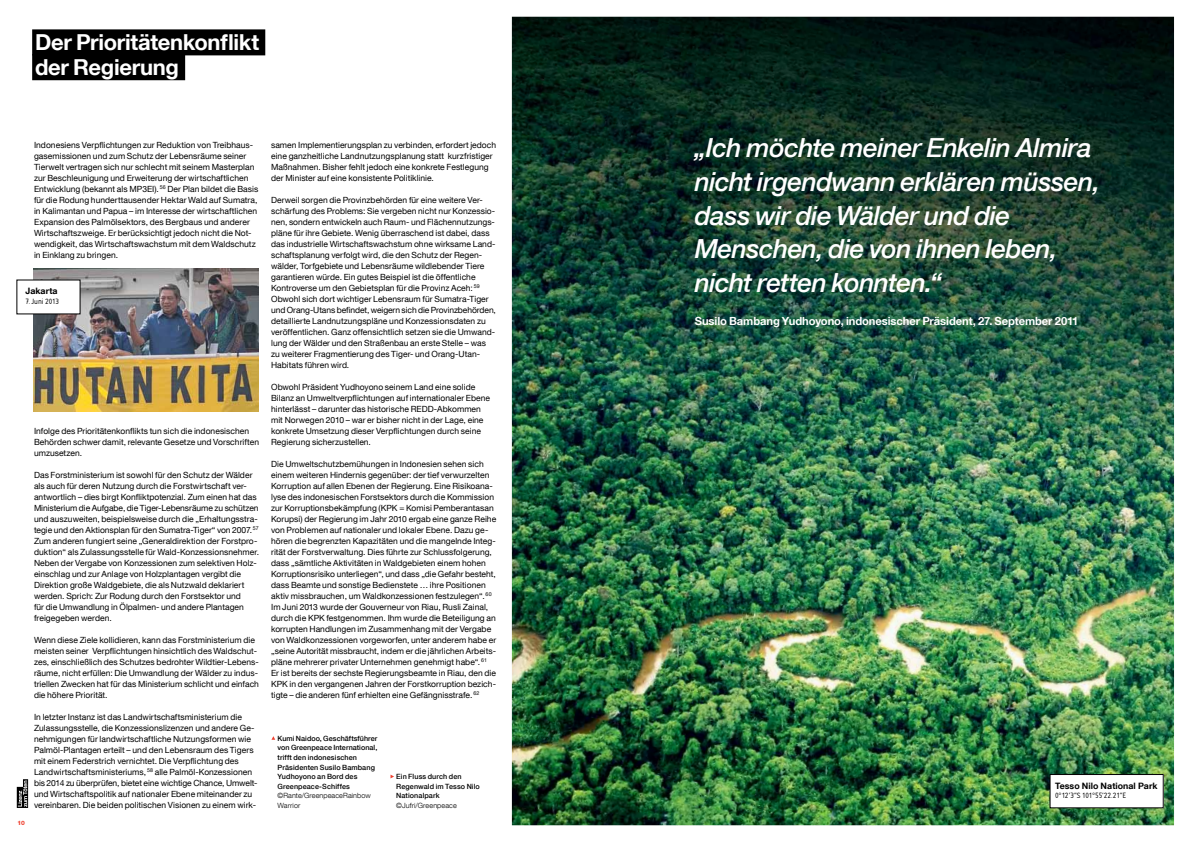
<style>
.page{position:relative;width:1191px;height:842px;background:#fff}
.page>*{position:absolute;margin:0;border:0;box-sizing:border-box;transform-origin:0 0}
.t1{font:italic 500 26.3px/33.6px "Helvetica Neue LT Com";letter-spacing:-.02em;color:#fff}
.t2{font:700 22px/24.8px "Helvetica Neue LT Com";letter-spacing:-.015em;color:#fff}
.t3{font:700 11.2px "Helvetica Neue LT Com";letter-spacing:-.005em;color:#fff}
.t4{font:700 8.8px "Helvetica Neue LT Com";letter-spacing:.005em;color:#000}
.t5{font:8.5px/11px "Helvetica Neue LT Com";letter-spacing:.005em;color:#000}
.t6{font:8px "Isonorm BEFOP";letter-spacing:-.005em;color:#000}
.t7{font:500 7.2px/9.6px "Helvetica Neue LT Com";letter-spacing:.01em;color:#000}
.t8{font:300 7.2px/9.6px "Helvetica Neue LT Com";letter-spacing:.015em;color:#000}
.t9{font:800 6px "Helvetica Neue";color:#ef4130}
</style>
<div class="page">
<svg style="left:17px;top:779px;width:11px;height:29px"></svg>
<div style="left:32px;top:29px;width:233px;height:26px;background:#000"></div>
<div style="left:32px;top:54px;width:153px;height:26px;background:#000"></div>
<img style="left:512px;top:17px;width:662px;height:808px">
<div style="left:1050px;top:774px;width:113px;height:34px;background:#fff"></div>
<div style="left:1050px;top:774px;width:113px;height:34px;border:1px solid #000"></div>
<img style="left:33px;top:269px;width:226px;height:143px">
<div style="left:17px;top:280px;width:63px;height:34px;background:#fff"></div>
<svg style="left:271px;top:736px;width:5px;height:4px"></svg>
<svg style="left:390px;top:774px;width:4px;height:5px"></svg>
<h2 class="t2" style="left:35px;top:29px;width:226px">Der Prioritätenkonflikt der Regierung</h2>
<p class="t5" style="left:34px;top:139px;width:226px">Indonesiens Verpflichtungen zur Reduktion von Treibhaus&shy;gasemissionen und zum Schutz der Lebensräume seiner Tierwelt vertragen sich nur schlecht mit seinem Masterplan zur Beschleunigung und Erweiterung der wirtschaftlichen Entwicklung (bekannt als MP3EI). <sup>56</sup> Der Plan bildet die Basis für die Rodung hunderttausender Hektar Wald auf Sumatra, in Kalimantan und Papua – im Interesse der wirtschaftlichen Expansion des Palmölsektors, des Bergbaus und anderer Wirtschaftszweige. Er berücksichtigt jedoch nicht die Not&shy;wendigkeit, das Wirtschaftswachstum mit dem Waldschutz in Einklang zu bringen.</p>
<p class="t4" style="left:26px;top:286px;width:34px">Jakarta</p>
<p class="t6" style="left:26px;top:297px;width:35px">7. Juni 2013</p>
<p class="t9" style="left:17px;top:819px;width:9px">10</p>
<p class="t5" style="left:34px;top:425px;width:227px">Infolge des Prioritätenkonflikts tun sich die indonesischen<br>Behörden schwer damit, relevante Gesetze und Vorschriften umzusetzen.</p>
<p class="t5" style="left:34px;top:469px;width:227px">Das Forstministerium ist sowohl für den Schutz der Wälder als auch für deren Nutzung durch die Forstwirtschaft ver&shy;antwortlich – dies birgt Konfliktpotenzial. Zum einen hat das Ministerium die Aufgabe, die Tiger-Lebensräume zu schützen und auszuweiten, beispielsweise durch die „Erhaltungsstra&shy;tegie und den Aktionsplan für den Sumatra-Tiger“ von 2007. <sup>57<br></sup>Zum anderen fungiert seine „Generaldirektion der Forstpro&shy;duktion“ als Zulassungsstelle für Wald-Konzessionsnehmer.<br>Neben der Vergabe von Konzessionen zum selektiven Holz&shy;einschlag und zur Anlage von Holzplantagen vergibt die Direktion große Waldgebiete, die als Nutzwald deklariert werden. Sprich: Zur Rodung durch den Forstsektor und<br>für die Umwandlung in Ölpalmen- und andere Plantagen freigegeben werden.</p>
<p class="t5" style="left:34px;top:634px;width:226px">Wenn diese Ziele kollidieren, kann das Forstministerium die meisten seiner Verpflichtungen hinsichtlich des Waldschut&shy;zes, einschließlich des Schutzes bedrohter Wildtier-Lebens&shy;räume, nicht erfüllen: Die Umwandlung der Wälder zu indus&shy;triellen Zwecken hat für das Ministerium schlicht und einfach die höhere Priorität.</p>
<p class="t5" style="left:34px;top:711px;width:225px">In letzter Instanz ist das Landwirtschaftsministerium die Zulassungsstelle, die Konzessionslizenzen und andere Ge&shy;nehmigungen für landwirtschaftliche Nutzungsformen wie Palmöl-Plantagen erteilt – und den Lebensraum des Tigers mit einem Federstrich vernichtet. Die Verpflichtung des Landwirtschaftsministeriums, <sup>58</sup> alle Palmöl-Konzessionen bis 2014 zu überprüfen, bietet eine wichtige Chance, Umwelt&shy;und Wirtschaftspolitik auf nationaler Ebene miteinander zu vereinbaren. Die beiden politischen Visionen zu einem wirk-</p>
<p class="t5" style="left:271px;top:139px;width:226px">samen Implementierungsplan zu verbinden, erfordert jedoch eine ganzheitliche Landnutzungsplanung statt kurzfristiger Maßnahmen. Bisher fehlt jedoch eine konkrete Festlegung der Minister auf eine konsistente Politiklinie.</p>
<p class="t5" style="left:271px;top:194px;width:226px">Derweil sorgen die Provinzbehörden für eine weitere Ver&shy;schärfung des Problems: Sie vergeben nicht nur Konzessio&shy;nen, sondern entwickeln auch Raum- und Flächennutzungs&shy;pläne für ihre Gebiete. Wenig überraschend ist dabei, dass das industrielle Wirtschaftswachstum ohne wirksame Land&shy;schaftsplanung verfolgt wird, die den Schutz der Regen&shy;wälder, Torfgebiete und Lebensräume wildlebender Tiere garantieren würde. Ein gutes Beispiel ist die öffentliche Kontroverse um den Gebietsplan für die Provinz Aceh: <sup>59<br></sup>Obwohl sich dort wichtiger Lebensraum für Sumatra-Tiger und Orang-Utans befindet, weigern sich die Provinzbehörden, detaillierte Landnutzungspläne und Konzessionsdaten zu veröffentlichen. Ganz offensichtlich setzen sie die Umwand&shy;lung der Wälder und den Straßenbau an erste Stelle – was zu weiterer Fragmentierung des Tiger- und Orang-Utan-Habitats führen wird.</p>
<p class="t5" style="left:271px;top:381px;width:220px">Obwohl Präsident Yudhoyono seinem Land eine solide Bilanz an Umweltverpflichtungen auf internationaler Ebene hinterlässt – darunter das historische REDD-Abkommen mit Norwegen 2010 – war er bisher nicht in der Lage, eine konkrete Umsetzung dieser Verpflichtungen durch seine Regierung sicherzustellen.</p>
<p class="t5" style="left:271px;top:458px;width:227px">Die Umweltschutzbemühungen in Indonesien sehen sich einem weiteren Hindernis gegenüber: der tief verwurzelten Korruption auf allen Ebenen der Regierung. Eine Risikoana&shy;lyse des indonesischen Forstsektors durch die Kommission zur Korruptionsbekämpfung (KPK = Komisi Pemberantasan Korupsi) der Regierung im Jahr 2010 ergab eine ganze Reihe von Problemen auf nationaler und lokaler Ebene. Dazu ge&shy;hören die begrenzten Kapazitäten und die mangelnde Integ&shy;rität der Forstverwaltung. Dies führte zur Schlussfolgerung, dass „sämtliche Aktivitäten in Waldgebieten einem hohen Korruptionsrisiko unterliegen“, und dass „die Gefahr besteht, dass Beamte und sonstige Bedienstete … ihre Positionen aktiv missbrauchen, um Waldkonzessionen festzulegen“. <sup>60<br></sup>Im Juni 2013 wurde der Gouverneur von Riau, Rusli Zainal, durch die KPK festgenommen. Ihm wurde die Beteiligung an korrupten Handlungen im Zusammenhang mit der Vergabe von Waldkonzessionen vorgeworfen, unter anderem habe er „seine Autorität missbraucht, indem er die jährlichen Arbeits&shy;pläne mehrerer privater Unternehmen genehmigt habe“. <sup>61<br></sup>Er ist bereits der sechste Regierungsbeamte in Riau, den die KPK in den vergangenen Jahren der Forstkorruption bezich&shy;tigte – die anderen fünf erhielten eine Gefängnisstrafe. <sup>62</sup></p>
<p class="t7" style="left:277px;top:733px;width:101px">Kumi Naidoo, Geschäftsführer von Greenpeace International, trifft den indonesischen<br>Präsidenten Susilo Bambang<br>Yudhoyono an Bord des<br>Greenpeace-Schiffes</p>
<p class="t8" style="left:277px;top:791px;width:95px">©Rante/GreenpeaceRainbow<br>Warrior</p>
<p class="t7" style="left:396px;top:772px;width:85px">Ein Fluss durch den<br>Regenwald im Tesso Nilo<br>Nationalpark</p>
<p class="t8" style="left:396px;top:800px;width:62px">©Jufri/Greenpeace</p>
<h1 class="t1" style="left:694px;top:131px;width:407px">„Ich möchte meiner Enkelin Almira nicht irgendwann erklären müssen, dass wir die Wälder und die<br>Menschen, die von ihnen leben, nicht retten konnten.“</h1>
<h3 class="t3" style="left:694px;top:314px;width:385px">Susilo Bambang Yudhoyono, indonesischer Präsident, 27. September 2011</h3>
<p class="t4" style="left:1055px;top:780px;width:104px">Tesso Nilo National Park</p>
<p class="t6" style="left:1055px;top:791px;width:72px">0°12’3”S 101°55’22.21”E</p>
</div>
